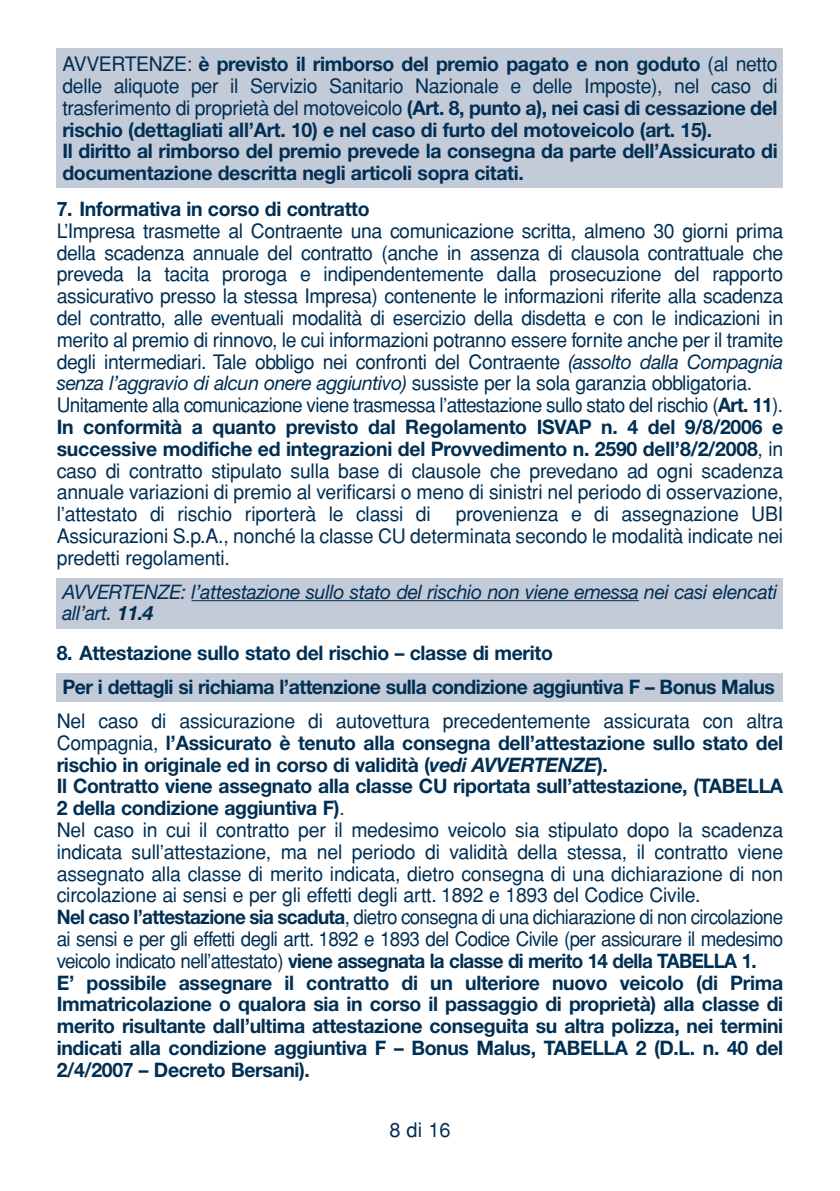
<style>
.page{position:relative;width:840px;height:1191px;background:#fff}
.page>*{position:absolute;margin:0;border:0;box-sizing:border-box;transform-origin:0 0}
.t1{font:20px/21.8px "Helvetica";letter-spacing:-.01em;color:#002f54}
.t2{font:700 20px/21.8px "Helvetica Neue";letter-spacing:-.015em;color:#002f54}
.t3{font:700 20px/21.8px "Helvetica Neue";letter-spacing:-.015em;color:#002f54;scale:.94 1}
.t4{font:italic 20px/21.8px "Helvetica Neue";letter-spacing:-.015em;color:#002f54}
.t5{font:20px "Helvetica";letter-spacing:-.035em;color:#002f54;scale:.95 1}
.s1{font-family:"Helvetica";font-weight:400}
.s2{font-family:"Helvetica Neue";font-weight:700}
.s3{font-family:"Helvetica Neue";font-style:italic}
.s4{font-family:"Helvetica";font-style:normal}
.s5{font-weight:700}
.s6{font-style:italic}
</style>
<div class="page">
<div style="left:57px;top:673px;width:725px;height:28px;background:#c3cad8"></div>
<div style="left:57px;top:49px;width:725px;height:139px;background:#c3cad8"></div>
<div style="left:57px;top:578px;width:725px;height:50px;background:#c3cad8"></div>
<hr style="left:191px;top:600px;width:447px;height:1px;background:#002f54">
<p class="t2" style="left:62px;top:55px;width:716px"><span class="s1">AVVERTENZE:</span> è previsto il rimborso del premio pagato e non goduto <span class="s1">(al netto</span></p>
<p class="t1" style="left:62px;top:77px;width:716px">delle aliquote per il Servizio Sanitario Nazionale e delle Imposte), nel caso di trasferimento di proprietà del motoveicolo <span class="s2">(Art. 8, punto a), nei casi di cessazione del</span></p>
<p class="t2" style="left:62px;top:120px;width:716px">rischio (dettagliati all’Art. 10) e nel caso di furto del motoveicolo (art. 15).<br>Il diritto al rimborso del premio prevede la consegna da parte dell’Assicurato di documentazione descritta negli articoli sopra citati.</p>
<p class="t2" style="left:57px;top:200px;width:314px">7. Informativa in corso di contratto</p>
<p class="t1" style="left:57px;top:222px;width:727px;text-align:justify">L’Impresa trasmette al Contraente una comunicazione scritta, almeno 30 giorni prima della scadenza annuale del contratto (anche in assenza di clausola contrattuale che preveda la tacita proroga e indipendentemente dalla prosecuzione del rapporto assicurativo presso la stessa Impresa) contenente le informazioni riferite alla scadenza del contratto, alle eventuali modalità di esercizio della disdetta e con le indicazioni in merito al premio di rinnovo, le cui informazioni potranno essere fornite anche per il tramite degli intermediari. Tale obbligo nei confronti del Contraente <span class="s3">(assolto dalla Compagnia</span></p>
<p class="t4" style="left:57px;top:374px;width:696px">senza l’aggravio di alcun onere aggiuntivo) <span class="s4">sussiste per la sola garanzia obbligatoria.</span></p>
<p class="t5" style="left:57px;top:398px;width:765px">Unitamente alla comunicazione viene trasmessa l’attestazione sullo stato del rischio (<span class="s2">Art. 11</span>).</p>
<p class="t2" style="left:57px;top:418px;width:727px">In conformità a quanto previsto dal Regolamento ISVAP n. 4 del 9/8/2006 e successive modifiche ed integrazioni del Provvedimento n. 2590 dell’8/2/2008<span class="s1">, in</span></p>
<p class="t1" style="left:57px;top:461px;width:727px;text-align:justify">caso di contratto stipulato sulla base di clausole che prevedano ad ogni scadenza annuale variazioni di premio al verificarsi o meno di sinistri nel periodo di osservazione, l’attestato di rischio riporterà le classi di provenienza e di assegnazione UBI Assicurazioni S.p.A., nonché la classe CU determinata secondo le modalità indicate nei predetti regolamenti.</p>
<p class="t4" style="left:62px;top:582px;width:716px">AVVERTENZE: l’attestazione sullo stato del rischio non viene emessa nei casi elencati all’art. <span class="s5">11.4</span></p>
<p class="t2" style="left:57px;top:638px;width:719px;line-height:33.8px">8. Attestazione sullo stato del rischio – classe di merito<br>Per i dettagli si richiama l’attenzione sulla condizione aggiuntiva F – Bonus Malus</p>
<p class="t1" style="left:57px;top:712px;width:727px">Nel caso di assicurazione di autovettura precedentemente assicurata con altra</p>
<p class="t2" style="left:57px;top:733px;width:727px"><span class="s1">Compagnia,</span> l’Assicurato è tenuto alla consegna dell’attestazione sullo stato del rischio in originale ed in corso di validità (<span class="s6">vedi AVVERTENZE</span>).<br>Il Contratto viene assegnato alla classe CU riportata sull’attestazione, (TABELLA 2 della condizione aggiuntiva F)<span class="s1">.</span></p>
<p class="t1" style="left:57px;top:821px;width:727px">Nel caso in cui il contratto per il medesimo veicolo sia stipulato dopo la scadenza indicata sull’attestazione, ma nel periodo di validità della stessa, il contratto viene assegnato alla classe di merito indicata, dietro consegna di una dichiarazione di non circolazione ai sensi e per gli effetti degli artt. 1892 e 1893 del Codice Civile.<br><span class="s2">Nel caso l’attestazione sia scaduta</span>, dietro consegna di una dichiarazione di non circolazione ai sensi e per gli effetti degli artt. 1892 e 1893 del Codice Civile (per assicurare il medesimo</p>
<p class="t3" style="left:57px;top:951px;width:774px"><span class="s1">veicolo indicato nell’attestato)</span> viene assegnata la classe di merito 14 della TABELLA 1.<br>E’ possibile assegnare il contratto di un ulteriore nuovo veicolo (di Prima Immatricolazione o qualora sia in corso il passaggio di proprietà) alla classe di merito risultante dall’ultima attestazione conseguita su altra polizza, nei termini indicati alla condizione aggiuntiva F – Bonus Malus, TABELLA 2 (D.L. n. 40 del 2/4/2007 – Decreto Bersani).</p>
<p class="t1" style="left:389px;top:1120px;width:63px">8 di 16</p>
</div>
